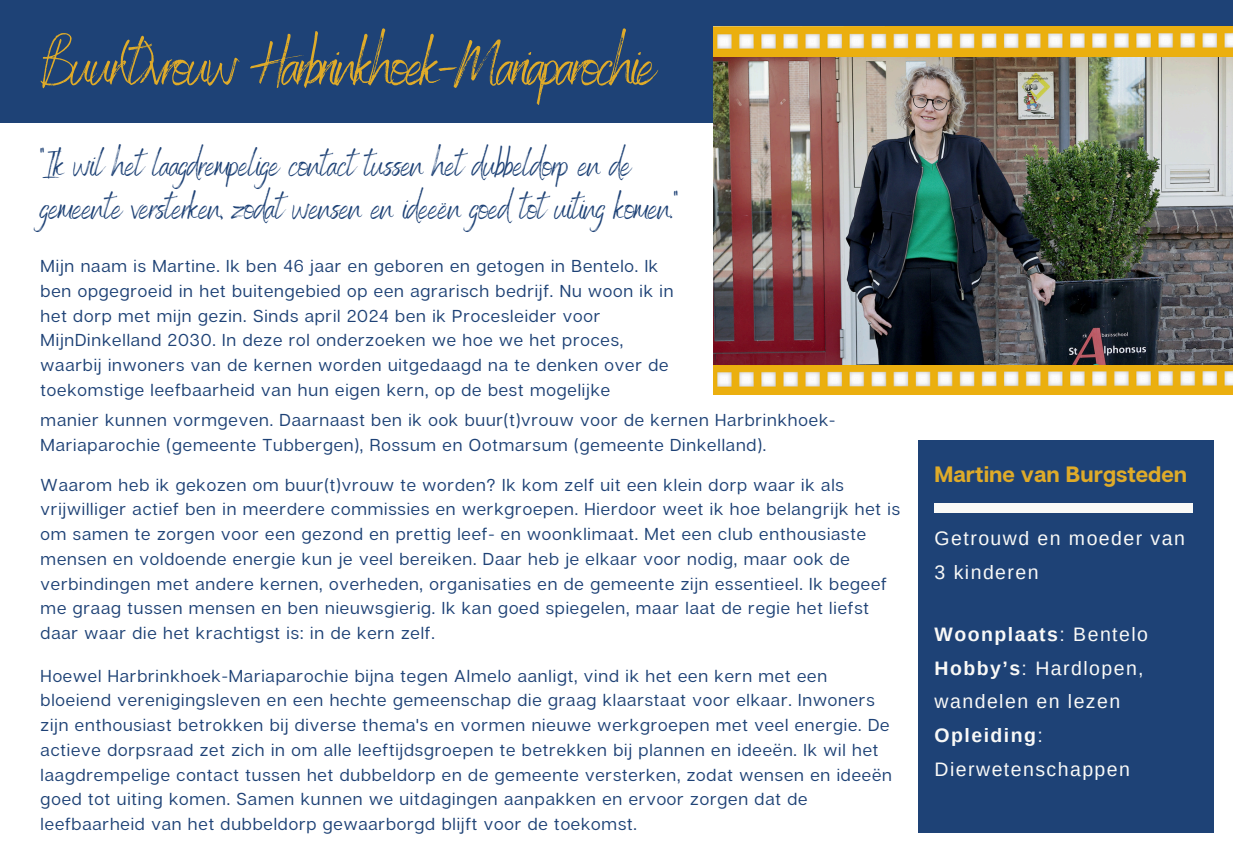
<style>
.page{position:relative;width:1233px;height:855px;background:#fff}
.page>*{position:absolute;margin:0;border:0;box-sizing:border-box;transform-origin:0 0}
.t1{font:63.9px "Benedict";letter-spacing:-.055em;color:#dfab29}
.t2{font:36px/42.8px "Benedict";letter-spacing:-.02em;color:#1e4276}
.t3{font:700 22.2px "Articulat CF";color:#dfab29}
.t4{font:19.5px/33.8px "Arimo";letter-spacing:.075em;color:#f9f9f7}
.t5{font:17.25px/24.8px "Articulat CF";letter-spacing:.05em;color:#1e4276}
.s1{font-weight:700}
</style>
<div class="page">
<div style="left:0;top:0;width:1233px;height:122px;background:#1e4276"></div>
<div style="left:919px;top:440px;width:295px;height:392px;background:#1e4276"></div>
<div style="left:935px;top:504px;width:258px;height:9px;background:#f9f9f7"></div>
<img style="left:713px;top:27px;width:520px;height:367px">
<h4 class="t1" style="left:41px;top:24px;width:617px">Buur(t)vrouw Harbrinkhoek-Mariaparochie</h4>
<p class="t2" style="left:41px;top:141px;width:638px">"Ik wil het laagdrempelige contact tussen het dubbeldorp en de gemeente versterken, zodat wensen en ideeën goed tot uiting komen."</p>
<p class="t5" style="left:41px;top:253px;width:634px">Mijn naam is Martine. Ik ben 46 jaar en geboren en getogen in Bentelo. Ik ben opgegroeid in het buitengebied op een agrarisch bedrijf. Nu woon ik in het dorp met mijn gezin. Sinds april 2024 ben ik Procesleider voor MijnDinkelland 2030. In deze rol onderzoeken we hoe we het proces, waarbij inwoners van de kernen worden uitgedaagd na te denken over de toekomstige leefbaarheid van hun eigen kern, op de best mogelijke</p>
<p class="t5" style="left:41px;top:407px;width:796px">manier kunnen vormgeven. Daarnaast ben ik ook buur(t)vrouw voor de kernen Harbrinkhoek-<br>Mariaparochie (gemeente Tubbergen), Rossum en Ootmarsum (gemeente Dinkelland).</p>
<p class="t5" style="left:41px;top:472px;width:861px">Waarom heb ik gekozen om buur(t)vrouw te worden? Ik kom zelf uit een klein dorp waar ik als vrijwilliger actief ben in meerdere commissies en werkgroepen. Hierdoor weet ik hoe belangrijk het is om samen te zorgen voor een gezond en prettig leef- en woonklimaat. Met een club enthousiaste mensen en voldoende energie kun je veel bereiken. Daar heb je elkaar voor nodig, maar ook de verbindingen met andere kernen, overheden, organisaties en de gemeente zijn essentieel. Ik begeef me graag tussen mensen en ben nieuwsgierig. Ik kan goed spiegelen, maar laat de regie het liefst daar waar die het krachtigst is: in de kern zelf.</p>
<p class="t5" style="left:41px;top:663px;width:853px">Hoewel Harbrinkhoek-Mariaparochie bijna tegen Almelo aanligt, vind ik het een kern met een bloeiend verenigingsleven en een hechte gemeenschap die graag klaarstaat voor elkaar. Inwoners zijn enthousiast betrokken bij diverse thema's en vormen nieuwe werkgroepen met veel energie. De actieve dorpsraad zet zich in om alle leeftijdsgroepen te betrekken bij plannen en ideeën. Ik wil het laagdrempelige contact tussen het dubbeldorp en de gemeente versterken, zodat wensen en ideeën goed tot uiting komen. Samen kunnen we uitdagingen aanpakken en ervoor zorgen dat de leefbaarheid van het dubbeldorp gewaarborgd blijft voor de toekomst.</p>
<p class="t3" style="left:935px;top:460px;width:254px">Martine van Burgsteden</p>
<p class="t4" style="left:935px;top:522px;width:252px">Getrouwd en moeder van<br>3 kinderen</p>
<h2 class="t4" style="left:935px;top:617px;width:215px"><span class="s1">Woonplaats</span>: Bentelo<br><span class="s1">Hobby’s</span>: Hardlopen, wandelen en lezen<br><span class="s1">Opleiding</span>:<br>Dierwetenschappen</h2>
</div>
